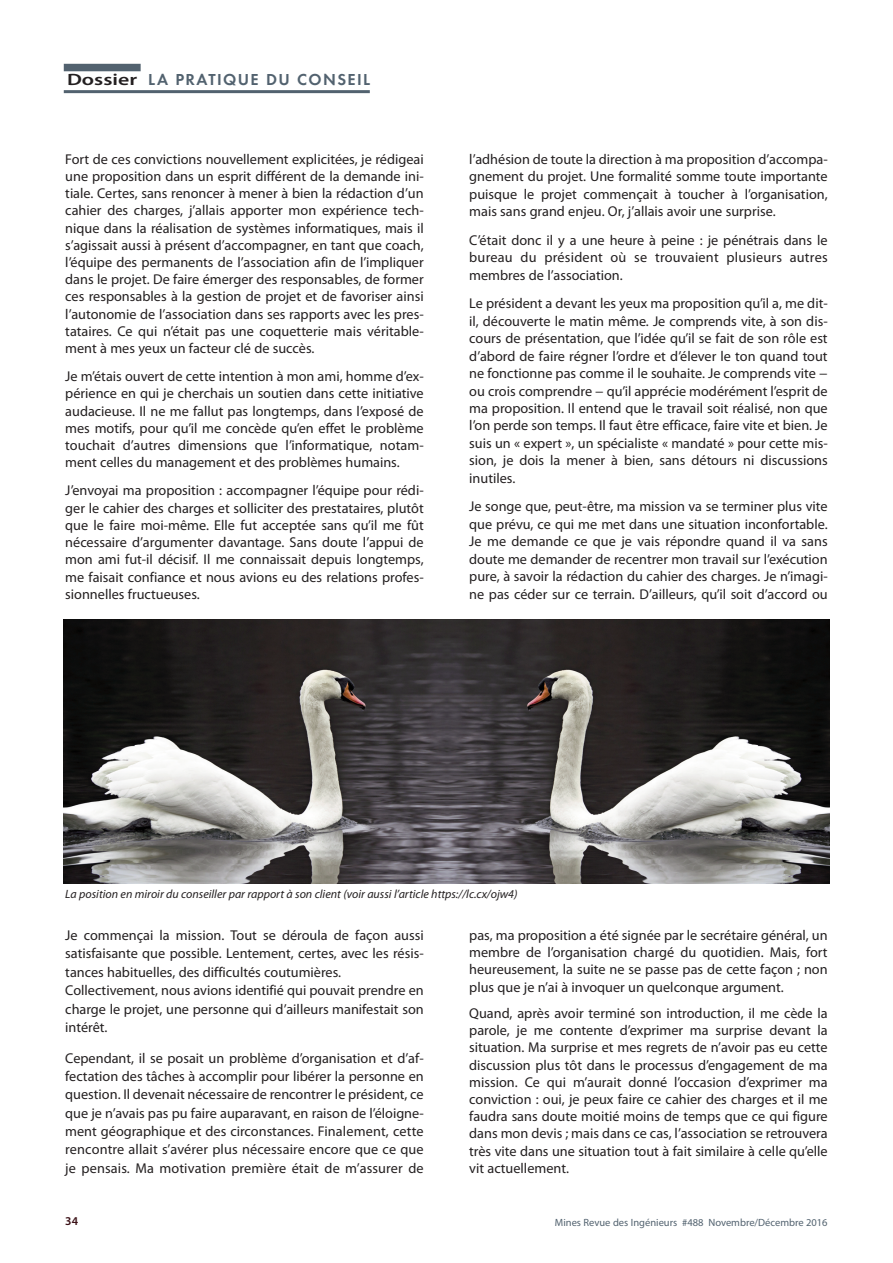
<style>
.page{position:relative;width:893px;height:1263px;background:#fff}
.page>*{position:absolute;margin:0;border:0;box-sizing:border-box;transform-origin:0 0}
.t1{font:600 16.5px "Futura T";letter-spacing:.085em;color:#52626f}
.t2{font:14.25px/17.2px "Myriad Pro";color:#231f20;text-align:justify}
.t3{font:italic 12px "Myriad Pro";color:#231f20}
.t4{font:600 12px "Myriad Pro";color:#3b1117}
.t5{font:10.5px "Myriad Pro";color:#52626f}
.s1{font-family:"Myriad Pro";color:#231f20}
</style>
<div class="page">
<div style="left:64px;top:64px;width:77px;height:7px;background:#52626f"></div>
<hr style="left:64px;top:90px;width:306px;height:3px;background:#52626f">
<img style="left:64px;top:619px;width:765px;height:264px">
<p class="t1" style="left:67px;top:70px;width:305px"><span class="s1">Dossier</span> LA PRATIQUE DU CONSEIL</p>
<p class="t2" style="left:65px;top:151px;width:360px">Fort de ces convictions nouvellement explicitées, je rédigeai une proposition dans un esprit différent de la demande ini&shy;tiale. Certes, sans renoncer à mener à bien la rédaction d’un cahier des charges, j’allais apporter mon expérience tech&shy;nique dans la réalisation de systèmes informatiques, mais il s’agissait aussi à présent d’accompagner, en tant que coach, l’équipe des permanents de l’association afin de l’impliquer dans le projet. De faire émerger des responsables, de former ces responsables à la gestion de projet et de favoriser ainsi l’autonomie de l’association dans ses rapports avec les pres&shy;tataires. Ce qui n’était pas une coquetterie mais véritable&shy;ment à mes yeux un facteur clé de succès.</p>
<p class="t2" style="left:65px;top:369px;width:360px">Je m’étais ouvert de cette intention à mon ami, homme d’ex&shy;périence en qui je cherchais un soutien dans cette initiative audacieuse. Il ne me fallut pas longtemps, dans l’exposé de mes motifs, pour qu’il me concède qu’en effet le problème touchait d’autres dimensions que l’informatique, notam&shy;ment celles du management et des problèmes humains.</p>
<p class="t2" style="left:65px;top:483px;width:360px">J’envoyai ma proposition : accompagner l’équipe pour rédi&shy;ger le cahier des charges et solliciter des prestataires, plutôt que le faire moi-même. Elle fut acceptée sans qu’il me fût nécessaire d’argumenter davantage. Sans doute l’appui de mon ami fut-il décisif. Il me connaissait depuis longtemps, me faisait confiance et nous avions eu des relations profes&shy;sionnelles fructueuses.</p>
<p class="t2" style="left:469px;top:151px;width:360px">l’adhésion de toute la direction à ma proposition d’accompa&shy;gnement du projet. Une formalité somme toute importante puisque le projet commençait à toucher à l’organisation, mais sans grand enjeu. Or, j’allais avoir une surprise.</p>
<p class="t2" style="left:469px;top:232px;width:360px">C’était donc il y a une heure à peine : je pénétrais dans le bureau du président où se trouvaient plusieurs autres membres de l’association.</p>
<p class="t2" style="left:469px;top:296px;width:360px">Le président a devant les yeux ma proposition qu’il a, me dit&shy;il, découverte le matin même. Je comprends vite, à son dis&shy;cours de présentation, que l’idée qu’il se fait de son rôle est d’abord de faire régner l’ordre et d’élever le ton quand tout ne fonctionne pas comme il le souhaite. Je comprends vite − ou crois comprendre − qu’il apprécie modérément l’esprit de ma proposition. Il entend que le travail soit réalisé, non que l’on perde son temps. Il faut être efficace, faire vite et bien. Je suis un « expert », un spécialiste « mandaté » pour cette mis&shy;sion, je dois la mener à bien, sans détours ni discussions inutiles.</p>
<p class="t2" style="left:469px;top:499px;width:360px">Je songe que, peut-être, ma mission va se terminer plus vite que prévu, ce qui me met dans une situation inconfortable.<br>Je me demande ce que je vais répondre quand il va sans doute me demander de recentrer mon travail sur l’exécution pure, à savoir la rédaction du cahier des charges. Je n’imagi&shy;ne pas céder sur ce terrain. D’ailleurs, qu’il soit d’accord ou</p>
<p class="t3" style="left:65px;top:889px;width:454px">La position en miroir du conseiller par rapport à son client (voir aussi l’article https://lc.cx/ojw4)</p>
<p class="t2" style="left:65px;top:927px;width:360px;line-height:18.5px;text-align:left">Je commençai la mission. Tout se déroula de façon aussi satisfaisante que possible. Lentement, certes, avec les résis&shy;tances habituelles, des difficultés coutumières.<br>Collectivement, nous avions identifié qui pouvait prendre en charge le projet, une personne qui d’ailleurs manifestait son intérêt.</p>
<p class="t2" style="left:65px;top:1050px;width:360px;line-height:18.5px">Cependant, il se posait un problème d’organisation et d’af&shy;fectation des tâches à accomplir pour libérer la personne en question. Il devenait nécessaire de rencontrer le président, ce que je n’avais pas pu faire auparavant, en raison de l’éloigne&shy;ment géographique et des circonstances. Finalement, cette rencontre allait s’avérer plus nécessaire encore que ce que je pensais. Ma motivation première était de m’assurer de</p>
<p class="t2" style="left:469px;top:928px;width:360px">pas, ma proposition a été signée par le secrétaire général, un membre de l’organisation chargé du quotidien. Mais, fort heureusement, la suite ne se passe pas de cette façon ; non plus que je n’ai à invoquer un quelconque argument.</p>
<p class="t2" style="left:469px;top:1006px;width:360px">Quand, après avoir terminé son introduction, il me cède la parole, je me contente d’exprimer ma surprise devant la situation. Ma surprise et mes regrets de n’avoir pas eu cette discussion plus tôt dans le processus d’engagement de ma mission. Ce qui m’aurait donné l’occasion d’exprimer ma conviction : oui, je peux faire ce cahier des charges et il me faudra sans doute moitié moins de temps que ce qui figure dans mon devis ; mais dans ce cas, l’association se retrouvera très vite dans une situation tout à fait similaire à celle qu’elle vit actuellement.</p>
<p class="t4" style="left:65px;top:1217px;width:14px">34</p>
<p class="t5" style="left:555px;top:1218px;width:274px">Mines Revue des Ingénieurs #488 Novembre/Décembre 2016</p>
</div>
